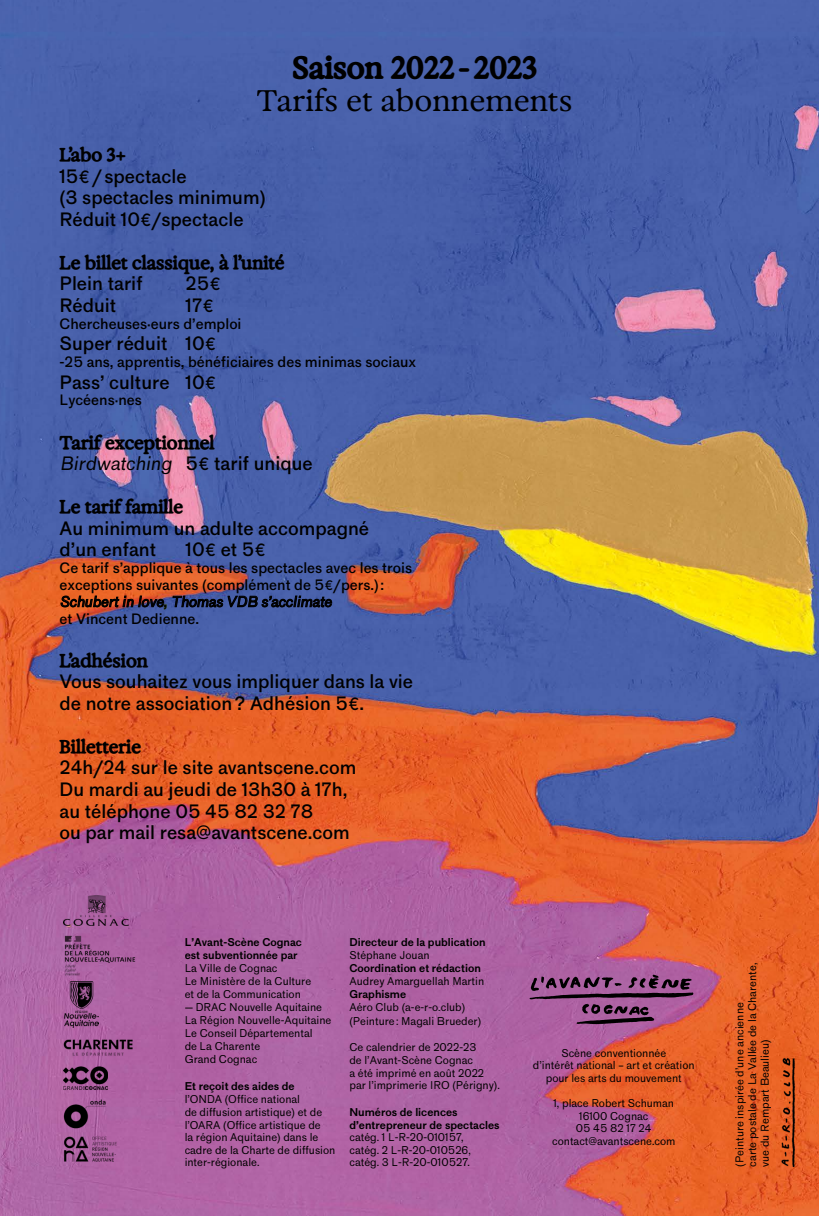
<style>
.page{position:relative;width:819px;height:1216px;background:#fff}
.page>*{position:absolute;margin:0;border:0;box-sizing:border-box;transform-origin:0 0}
.t1{font:29.75px "Exposure 0";color:#000}
.t2{font:29.75px "Exposure 40 Regular";color:#000}
.t3{font:500 18.03px/21.5px "Standard";color:#000}
.t4{font:18.03px "Exposure 40 Regular";color:#000}
.t5{font:500 14px/16.8px "Standard";color:#000}
.t6{font:10.5px/12.6px "Standard";color:#000}
.t7{font:700 10.5px/12.6px "Standard";color:#000}
.s1{font-weight:400;font-style:italic}
.s2{color:#bfc737}
</style>
<div class="page">
<img style="left:0;top:0;width:819px;height:1215px">
<svg style="left:529px;top:974px;width:164px;height:50px;background:#864a7b"></svg>
<img style="left:60px;top:930px;width:81px;height:50px">
<img style="left:64px;top:895px;width:64px;height:30px">
<img style="left:64px;top:1030px;width:69px;height:34px">
<img style="left:64px;top:1061px;width:43px;height:69px">
<svg style="left:64px;top:1096px;width:42px;height:34px"></svg>
<img style="left:64px;top:1131px;width:54px;height:35px">
<img style="left:64px;top:981px;width:34px;height:46px">
<img style="left:773px;top:1050px;width:30px;height:122px">
<h1 class="t2" style="left:292px;top:45px;width:246px">Saison 2022 - 2023</h1>
<h1 class="t1" style="left:257px;top:79px;width:317px">Tarifs et abonnements</h1>
<h2 class="t4" style="left:60px;top:141px;width:68px">L’abo 3+</h2>
<h2 class="t3" style="left:60px;top:165px;width:207px">15€/spectacle<br>(3 spectacles minimum)<br>Réduit 10€/spectacle</h2>
<h2 class="t4" style="left:60px;top:249px;width:226px">Le billet classique, à l’unité</h2>
<h2 class="t3" style="left:60px;top:273px;width:85px">Plein tarif</h2>
<h2 class="t3" style="left:186px;top:273px;width:37px">25€</h2>
<h2 class="t3" style="left:60px;top:295px;width:58px">Réduit</h2>
<h2 class="t3" style="left:186px;top:295px;width:30px">17€</h2>
<h3 class="t5" style="left:60px;top:315px;width:183px">Chercheuses·eurs d’emploi</h3>
<h2 class="t3" style="left:60px;top:333px;width:158px">Super réduit 10€</h2>
<h3 class="t5" style="left:60px;top:354px;width:358px">-25 ans, apprentis, bénéficiaires des minimas sociaux</h3>
<h2 class="t3" style="left:60px;top:371px;width:158px">Pass’ culture 10€</h2>
<h3 class="t5" style="left:60px;top:392px;width:84px">Lycéens·nes</h3>
<h2 class="t4" style="left:60px;top:428px;width:156px">Tarif exceptionnel</h2>
<h2 class="t3" style="left:60px;top:453px;width:255px"><span class="s1">Birdwatching</span> 5€ tarif unique</h2>
<h2 class="t4" style="left:60px;top:493px;width:125px">Le tarif famille</h2>
<h2 class="t3" style="left:60px;top:517px;width:311px">Au minimum un adulte accompagné d’un enfant</h2>
<h2 class="t3" style="left:186px;top:539px;width:82px">10€ et 5€</h2>
<h3 class="t5" style="left:60px;top:560px;width:354px">Ce tarif s’applique à tous les spectacles avec les trois exceptions suivantes (complément de 5€/pers.):<br><span class="s1">Schubert in love</span><span class="s2">,</span> <span class="s1">Thomas VDB s’acclimate<br></span>et Vincent Dedienne.</h3>
<h2 class="t4" style="left:60px;top:646px;width:90px">L’adhésion</h2>
<h2 class="t3" style="left:60px;top:671px;width:355px">Vous souhaitez vous impliquer dans la vie de notre association? Adhésion 5€.</h2>
<h2 class="t4" style="left:60px;top:733px;width:83px">Billetterie</h2>
<h2 class="t3" style="left:60px;top:757px;width:298px">24h/24 sur le site avantscene.com<br>Du mardi au jeudi de 13h30 à 17h, au téléphone 05 45 82 32 78<br>ou par mail resa@avantscene.com</h2>
<p class="t7" style="left:185px;top:935px;width:119px">L’Avant-Scène Cognac est subventionnée par</p>
<p class="t6" style="left:185px;top:961px;width:128px">La Ville de Cognac<br>Le Ministère de la Culture et de la Communication</p>
<p class="t6" style="left:185px;top:1000px;width:148px;line-height:13.1px">— DRAC Nouvelle Aquitaine<br>La Région Nouvelle-Aquitaine<br>Le Conseil Départemental<br>de La Charente<br>Grand Cognac</p>
<p class="t7" style="left:185px;top:1079px;width:112px">Et reçoit des aides de</p>
<p class="t6" style="left:185px;top:1093px;width:152px">l’ONDA (Office national<br>de diffusion artistique) et de l’OARA (Office artistique de<br>la région Aquitaine) dans le cadre de la Charte de diffusion inter‑régionale.</p>
<p class="t7" style="left:349px;top:935px;width:138px">Directeur de la publication</p>
<p class="t6" style="left:349px;top:948px;width:82px">Stéphane Jouan</p>
<p class="t7" style="left:349px;top:961px;width:133px">Coordination et rédaction</p>
<p class="t6" style="left:349px;top:975px;width:136px">Audrey Amarguellah Martin</p>
<p class="t7" style="left:349px;top:987px;width:58px">Graphisme</p>
<p class="t6" style="left:349px;top:1000px;width:133px;line-height:13.3px">Aéro Club (a-e-r-o.club) (Peinture: Magali Brueder)</p>
<p class="t6" style="left:349px;top:1041px;width:152px">Ce calendrier de 2022-23<br>de l’Avant-Scène Cognac<br>a été imprimé en août 2022 par l’imprimerie IRO (Périgny).</p>
<p class="t7" style="left:349px;top:1105px;width:152px">Numéros de licences d’entrepreneur de spectacles</p>
<p class="t6" style="left:349px;top:1131px;width:123px">catég. 1 L-R-20-010157, catég. 2 L-R-20-010526, catég. 3 L-R-20-010527.</p>
<p class="t6" style="left:533px;top:1046px;width:163px;text-align:center">Scène conventionnée<br>d’intérêt national – art et création pour les arts du mouvement</p>
<p class="t6" style="left:552px;top:1097px;width:125px;text-align:center">1, place Robert Schuman<br>16100 Cognac<br>05 45 82 17 24 contact@avantscene.com</p>
<p class="t6" style="left:733px;top:1166px;width:205px;rotate:-90deg">(Peinture inspirée d’une ancienne<br>carte postale de La Vallée de la Charente, vue du Rempart Beaulieu)</p>
</div>
